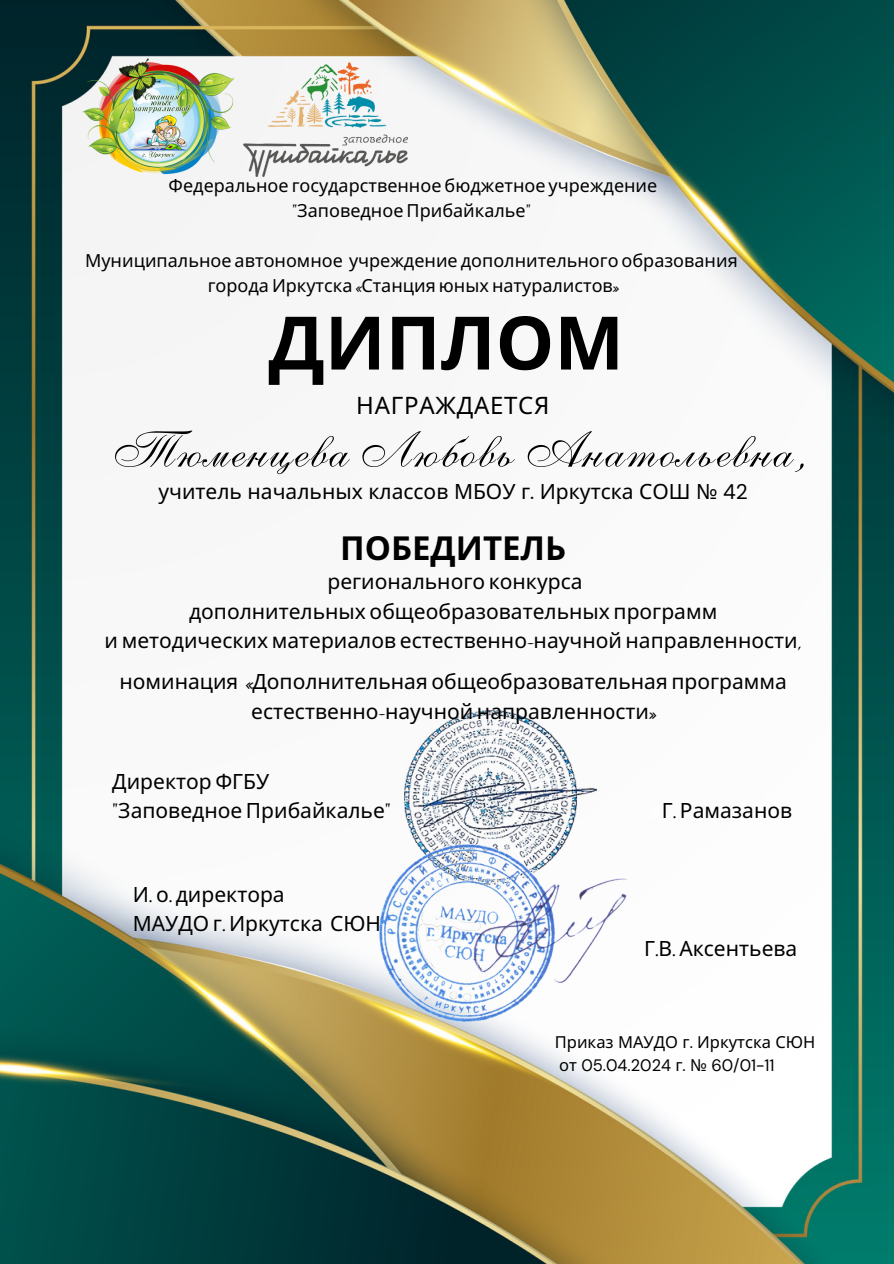
<style>
.page{position:relative;width:894px;height:1264px;background:#fff}
.page>*{position:absolute;margin:0;border:0;box-sizing:border-box;transform-origin:0 0}
.t1{font:700 73.8px "Noto Sans";color:#000}
.t2{font:51px "Anastasia Script";letter-spacing:.03em;color:#000}
.t3{font:700 33px "Noto Sans";color:#000}
.t4{font:24px "Noto Sans";letter-spacing:.03em;color:#000}
.t5{font:21px/29.4px "Noto Sans";color:#000;text-align:center}
.t6{font:18px "Noto Sans";color:#000}
.t7{font:16.5px "Noto Sans";color:#000}
.t8{font:16.5px "DM Sans";color:#000}
.s1{font-family:"Niconne"}
.s2{font-family:"DM Sans"}
.s3{color:#fff}
.s4{font-family:"Noto Sans"}
</style>
<div class="page">
<img style="left:0;top:0;width:893px;height:1263px">
<img style="left:384px;top:708px;width:216px;height:113px">
<img style="left:72px;top:52px;width:172px;height:124px">
<img style="left:244px;top:63px;width:163px;height:113px">
<img style="left:358px;top:821px;width:290px;height:232px">
<h3 class="t6" style="left:168px;top:173px;width:490px">Федеральное государственное бюджетное учреждение</h3>
<h3 class="t6" style="left:292px;top:198px;width:240px"><span class="s1">"</span>Заповедное Прибайкалье<span class="s1">"</span></h3>
<p class="t6" style="left:85px;top:247px;width:654px">Муниципальное автономное учреждение дополнительного образования</p>
<h3 class="t6" style="left:208px;top:272px;width:412px">города Иркутска <span class="s1">«</span>Станция юных натуралистов<span class="s1">»</span></h3>
<h3 class="t1" style="left:268px;top:290px;width:357px">ДИПЛОМ</h3>
<p class="t4" style="left:356px;top:388px;width:195px">НАГРАЖДАЕТСЯ</p>
<p class="t2" style="left:107px;top:436px;width:692px">Тюменцева Любовь Анатольевна,</p>
<p class="t5" style="left:158px;top:476px;width:590px">учитель начальных классов МБОУ г<span class="s2">.</span> Иркутска СОШ № <span class="s2">42</span></p>
<h1 class="t3" style="left:340px;top:524px;width:227px">ПОБЕДИТЕЛЬ</h1>
<h1 class="t5" style="left:105px;top:566px;width:698px">регионального конкурса<br>дополнительных общеобразовательных программ<br>и методических материалов естественно<span class="s1">-</span>научной направленности<span class="s1">,</span></h1>
<h2 class="t5" style="left:119px;top:665px;width:669px;line-height:30px">номинация <span class="s1">«</span>Дополнительная общеобразовательная программа естественно<span class="s1">-</span>научной направленности<span class="s1">»</span></h2>
<h3 class="t5" style="left:112px;top:766px;width:280px;text-align:left">Директор ФГБУ <span class="s1">"</span>Заповедное Прибайкалье<span class="s1">"</span></h3>
<h3 class="t5" style="left:133px;top:878px;width:250px;text-align:left">И<span class="s1">.</span> о<span class="s1">.</span> директора<br>МАУДО г<span class="s1">.</span> Иркутска СЮН</h3>
<p class="t5" style="left:648px;top:795px;width:145px"><span class="s3">У</span>Г<span class="s1">.</span> Рамазанов</p>
<h3 class="t5" style="left:644px;top:933px;width:155px">Г<span class="s1">.</span>В<span class="s1">.</span> Аксентьева</h3>
<p class="t7" style="left:554px;top:1030px;width:262px">Приказ МАУДО г<span class="s2">.</span> Иркутска СЮН</p>
<p class="t8" style="left:559px;top:1054px;width:217px"><span class="s4">от</span> 05.04.2024 <span class="s4">г</span>. <span class="s4">№</span> 60/01-11</p>
</div>
